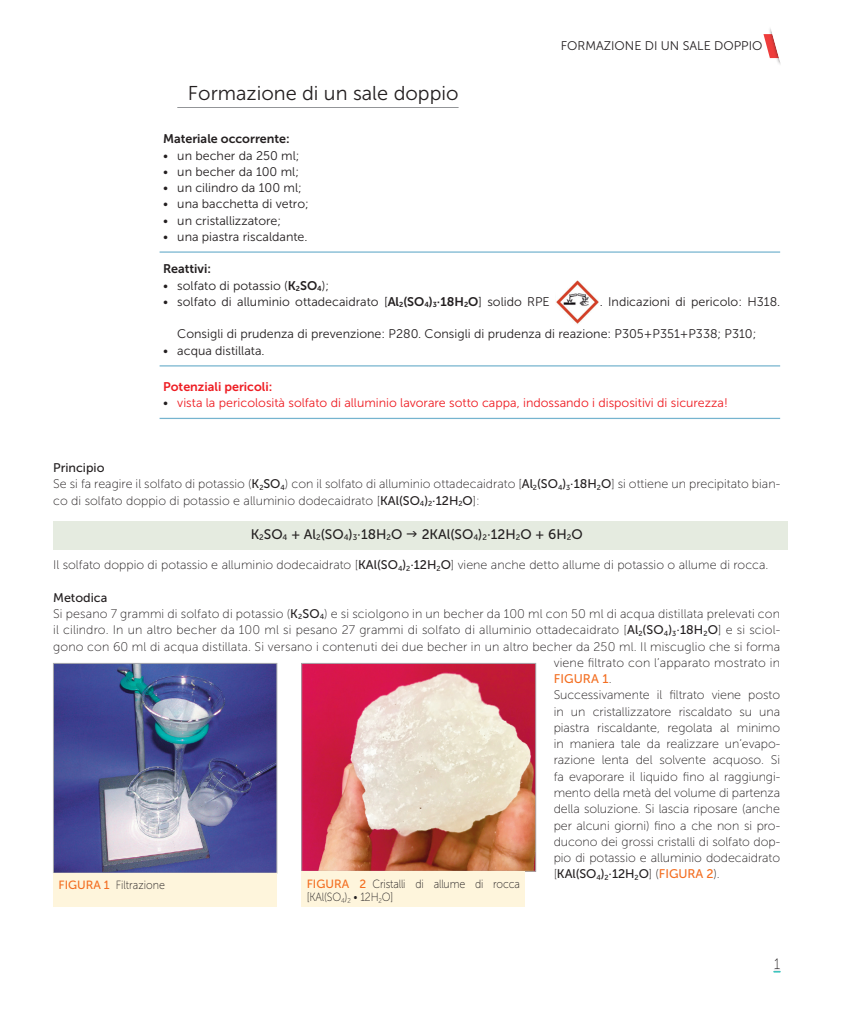
<style>
.page{position:relative;width:844px;height:1014px;background:#fff}
.page>*{position:absolute;margin:0;border:0;box-sizing:border-box;transform-origin:0 0}
.t1{font:20px "Museo Sans 300";color:#231f20}
.t2{font:15px "Museo Sans 100";color:#231f20;scale:.9 1}
.t3{font:13.75px "Museo Sans 500";color:#231f20}
.t4{font:12.5px/16.2px "Museo Sans 100";letter-spacing:.005em;color:#231f20}
.t5{font:12.5px "Museo Sans 300";color:#231f20}
.t6{font:12.5px "Museo Sans 300";color:#ee1d23}
.t7{font:12.5px "Museo Sans 500";color:#231f20}
.t8{font:12.5px "Museo Sans 700";color:#231f20}
.t9{font:12.5px "Museo Sans 700";color:#ee1d23}
.t10{font:12.5px "Museo Sans 500";letter-spacing:.01em;color:#f36e21}
.t11{font:11.88px/13.8px "Museo Sans 100";letter-spacing:-.015em;color:#231f20;scale:.9 1}
.s1{font-family:"Museo Sans 700"}
.s2{color:#231f20}
.s3{font-family:"Museo Sans 500"}
.s4{font-family:"Museo Sans 100";color:#231f20}
.s5{font-family:"Museo Sans 100"}
.s6{color:#f36e21}
.s7{font-family:"Museo Sans 500";color:#f36e21}
</style>
<div class="page">
<svg style="left:773px;top:969px;width:7px;height:3px"></svg>
<svg style="left:763px;top:28px;width:18px;height:36px"></svg>
<hr style="left:177px;top:107px;width:281px;height:1px;background:#939598">
<hr style="left:159px;top:251px;width:621px;height:2px;background:#76b4cf">
<hr style="left:159px;top:365px;width:621px;height:1px;background:#76b4cf">
<hr style="left:159px;top:418px;width:621px;height:1px;background:#76b4cf">
<div style="left:53px;top:521px;width:734px;height:28px;background:#e5ebe0"></div>
<img style="left:556px;top:280px;width:43px;height:44px">
<img style="left:55px;top:665px;width:220px;height:206px">
<div style="left:53px;top:663px;width:224px;height:210px;border:1px solid #a8a9ad"></div>
<div style="left:53px;top:873px;width:224px;height:33px;background:#fef5dc"></div>
<img style="left:303px;top:665px;width:231px;height:204px">
<div style="left:301px;top:663px;width:235px;height:208px;border:1px solid #a8a9ad"></div>
<div style="left:301px;top:871px;width:224px;height:35px;background:#fef5dc"></div>
<p class="t5" style="left:560px;top:39px;width:203px">FORMAZIONE DI UN SALE DOPPIO</p>
<h1 class="t1" style="left:188px;top:82px;width:272px">Formazione di un sale doppio</h1>
<p class="t8" style="left:163px;top:132px;width:128px">Materiale occorrente:</p>
<p class="t5" style="left:163px;top:148px;width:138px">• un becher da 250 ml;</p>
<p class="t5" style="left:163px;top:165px;width:137px">• un becher da 100 ml;</p>
<p class="t5" style="left:163px;top:181px;width:140px">• un cilindro da 100 ml;</p>
<p class="t5" style="left:163px;top:197px;width:147px">• una bacchetta di vetro;</p>
<p class="t5" style="left:163px;top:213px;width:119px">• un cristallizzatore;</p>
<p class="t5" style="left:163px;top:230px;width:146px">• una piastra riscaldante.</p>
<p class="t8" style="left:163px;top:262px;width:49px">Reattivi:</p>
<p class="t5" style="left:163px;top:278px;width:167px">• solfato di potassio (<span class="s1">K</span><sub>2</sub><span class="s1">SO</span><sub>4</sub>);</p>
<p class="t5" style="left:163px;top:295px;width:388px">• solfato di alluminio ottadecaidrato [<span class="s1">Al</span><sub>2</sub><span class="s1">(SO</span><sub>4</sub><span class="s1">)</span><sub>3</sub><span class="s1">∙18H</span><sub>2</sub><span class="s1">O</span>] solido RPE</p>
<p class="t5" style="left:599px;top:295px;width:182px">. Indicazioni di pericolo: H318.</p>
<p class="t5" style="left:177px;top:327px;width:580px">Consigli di prudenza di prevenzione: P280. Consigli di prudenza di reazione: P305+P351+P338; P310;</p>
<p class="t5" style="left:163px;top:343px;width:103px">• acqua distillata.</p>
<p class="t9" style="left:163px;top:379px;width:111px">Potenziali pericoli:</p>
<p class="t6" style="left:163px;top:396px;width:566px"><span class="s2">•</span> vista la pericolosità solfato di alluminio lavorare sotto cappa, indossando i dispositivi di sicurezza!</p>
<p class="t7" style="left:53px;top:461px;width:53px">Principio</p>
<p class="t4" style="left:53px;top:476px;width:728px">Se si fa reagire il solfato di potassio (<span class="s3">K</span><sub>2</sub><span class="s3">SO</span><sub>4</sub>) con il solfato di alluminio ottadecaidrato [<span class="s3">Al</span><sub>2</sub><span class="s3">(SO</span><sub>4</sub><span class="s3">)</span><sub>3</sub><span class="s3">∙18H</span><sub>2</sub><span class="s3">O</span>] si ottiene un precipitato bian&shy;co di solfato doppio di potassio e alluminio dodecaidrato [<span class="s3">KAl(SO</span><sub>4</sub><span class="s3">)</span><sub>2</sub><span class="s3">∙12H</span><sub>2</sub><span class="s3">O</span>]:</p>
<p class="t3" style="left:250px;top:526px;width:153px">K<sub>2</sub>SO<sub>4</sub> + Al<sub>2</sub>(SO<sub>4</sub>)<sub>3</sub>∙18H<sub>2</sub>O</p>
<p class="t3" style="left:421px;top:526px;width:162px">2KAl(SO<sub>4</sub>)<sub>2</sub>∙12H<sub>2</sub>O + 6H<sub>2</sub>O</p>
<p class="t4" style="left:53px;top:557px;width:716px">Il solfato doppio di potassio e alluminio dodecaidrato [<span class="s3">KAl(SO</span><sub>4</sub><span class="s3">)</span><sub>2</sub><span class="s3">∙12H</span><sub>2</sub><span class="s3">O</span>] viene anche detto allume di potassio o allume di rocca.</p>
<p class="t7" style="left:53px;top:590px;width:56px">Metodica</p>
<p class="t4" style="left:53px;top:605px;width:728px;text-align:right">Si pesano 7 grammi di solfato di potassio (<span class="s3">K</span><sub>2</sub><span class="s3">SO</span><sub>4</sub>) e si sciolgono in un becher da 100 ml con 50 ml di acqua distillata prelevati con il cilindro. In un altro becher da 100 ml si pesano 27 grammi di solfato di alluminio ottadecaidrato [<span class="s3">Al</span><sub>2</sub><span class="s3">(SO</span><sub>4</sub><span class="s3">)</span><sub>3</sub><span class="s3">∙18H</span><sub>2</sub><span class="s3">O</span>] e si sciol&shy;gono con 60 ml di acqua distillata. Si versano i contenuti dei due becher in un altro becher da 250 ml. Il miscuglio che si forma viene filtrato con l’apparato mostrato in</p>
<p class="t10" style="left:553px;top:672px;width:59px">FIGURA 1<span class="s4">.</span></p>
<p class="t4" style="left:553px;top:687px;width:228px;text-align:justify">Successivamente il filtrato viene posto in un cristallizzatore riscaldato su una piastra riscaldante, regolata al minimo in maniera tale da realizzare un’evapo&shy;razione lenta del solvente acquoso. Si fa evaporare il liquido fino al raggiungi&shy;mento della metà del volume di partenza della soluzione. Si lascia riposare (anche per alcuni giorni) fino a che non si pro&shy;ducono dei grossi cristalli di solfato dop&shy;pio di potassio e alluminio dodecaidrato</p>
<p class="t7" style="left:553px;top:867px;width:168px"><span class="s5">[</span>KAl(SO<sub>4</sub>)<sub>2</sub>∙12H<sub>2</sub>O<span class="s5">] (</span><span class="s6">FIGURA 2</span><span class="s5">).</span></p>
<p class="t11" style="left:58px;top:878px;width:120px"><span class="s7">FIGURA 1</span> Filtrazione</p>
<p class="t11" style="left:306px;top:876px;width:238px"><span class="s7">FIGURA 2</span> Cristalli di allume di rocca [KAl(SO<sub>4</sub>)<sub>2</sub> • 12H<sub>2</sub>O]</p>
<p class="t2" style="left:774px;top:955px;width:8px">1</p>
</div>
